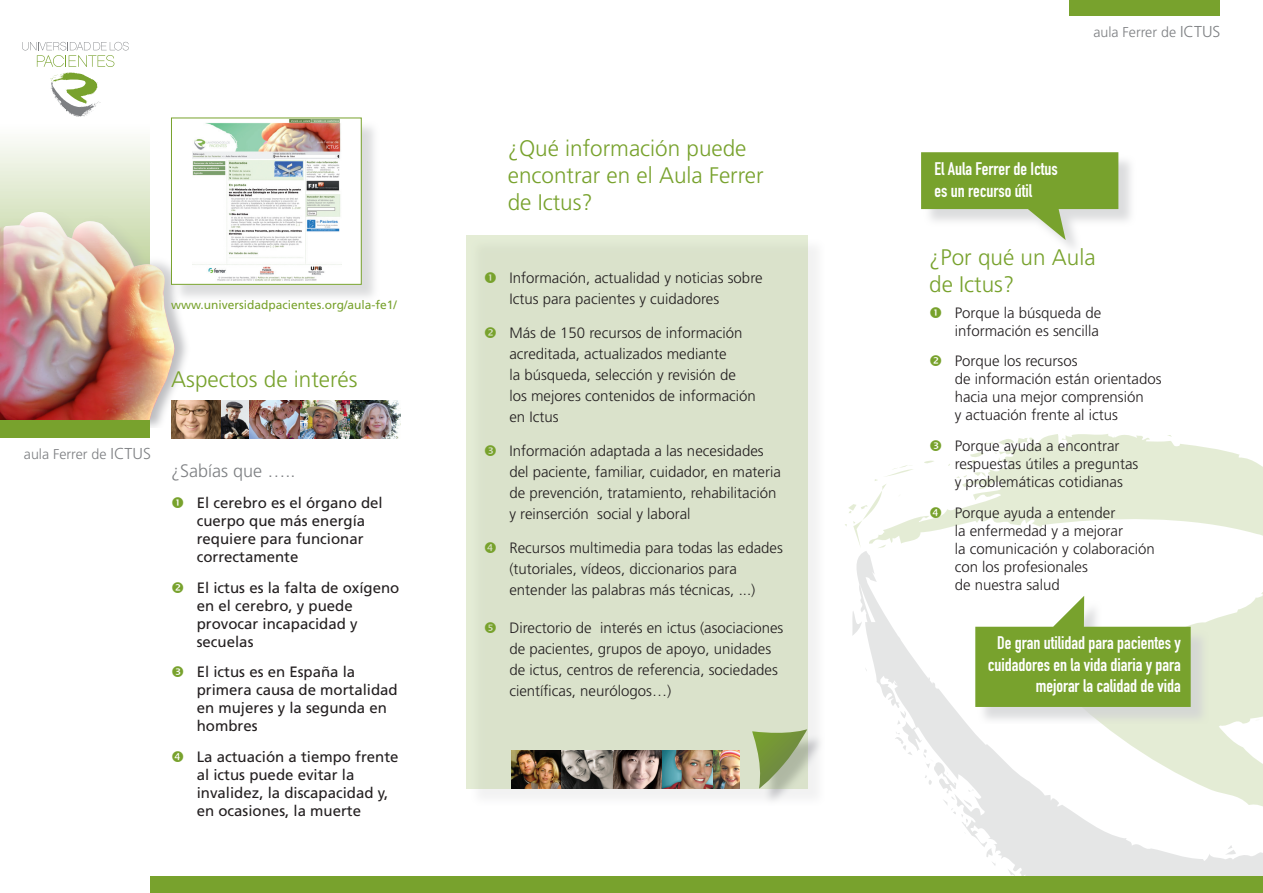
<style>
.page{position:relative;width:1263px;height:893px;background:#fff}
.page>*{position:absolute;margin:0;border:0;box-sizing:border-box;transform-origin:0 0}
.Body_Text_2{font:300 22.5px/27px "Frutiger";color:#78a22d}
.t1{font:18px/21.6px "DIN Engschrift";color:#fff;text-align:right}
.Body_Text_2-2{font:300 18px "Frutiger";color:#7e8083}
.t2{font:300 15px/21px "Frutiger";color:#231f20}
.t3{font:15px/18px "Frutiger";color:#231f20}
.t4{font:300 14.25px "Frutiger";color:#7e8083}
.Body_Text{font:12px "Frutiger";color:#78a22d}
.s1{font-size:15.75px}
</style>
<div class="page">
<svg style="left:0;top:140px;width:150px;height:64px;background:#eaf0de"></svg>
<div style="left:0;top:204px;width:191px;height:224px;background:#a8a9ad;opacity:.75"></div>
<img style="left:0;top:212px;width:175px;height:212px">
<div style="left:0;top:421px;width:150px;height:17px;background:#78a22d"></div>
<svg style="left:852px;top:818px;width:411px;height:59px"></svg>
<svg style="left:845px;top:434px;width:418px;height:384px"></svg>
<svg style="left:22px;top:42px;width:107px;height:75px"></svg>
<div style="left:151px;top:877px;width:1112px;height:16px;background:#78a22d"></div>
<div style="left:469px;top:237px;width:356px;height:569px;background:#f5f5f5"></div>
<div style="left:466px;top:235px;width:342px;height:554px;background:#dae2cb"></div>
<svg style="left:752px;top:729px;width:56px;height:60px"></svg>
<img style="left:511px;top:751px;width:229px;height:38px">
<div style="left:1069px;top:0;width:151px;height:16px;background:#78a22d"></div>
<img style="left:171px;top:401px;width:229px;height:38px">
<div style="left:174px;top:120px;width:206px;height:183px;background:#d1d2d4;opacity:.75"></div>
<div style="left:171px;top:118px;width:190px;height:166px;background:#fff"></div>
<img style="left:193px;top:120px;width:149px;height:161px">
<div style="left:171px;top:118px;width:190px;height:167px;border:1px solid #78a22d"></div>
<div style="left:923px;top:154px;width:214px;height:104px;background:#d1d2d4;opacity:.75"></div>
<svg style="left:921px;top:152px;width:197px;height:88px"></svg>
<div style="left:977px;top:598px;width:232px;height:126px;background:#d1d2d4;opacity:.75"></div>
<svg style="left:975px;top:596px;width:216px;height:111px"></svg>
<svg style="left:930px;top:440px;width:11px;height:11px"></svg>
<svg style="left:930px;top:507px;width:11px;height:11px"></svg>
<p class="Body_Text" style="left:171px;top:297px;width:227px">www.universidadpacientes.org/aula-fe1/</p>
<p class="Body_Text_2" style="left:171px;top:366px;width:188px">Aspectos de interés</p>
<p class="t4" style="left:24px;top:445px;width:129px">aula Ferrer de <span class="s1">ICTUS</span></p>
<p class="Body_Text_2-2" style="left:171px;top:461px;width:126px">¿Sabías que …..</p>
<p class="t3" style="left:197px;top:493px;width:187px">El cerebro es el órgano del cuerpo que más energía requiere para funcionar correctamente</p>
<p class="t3" style="left:197px;top:578px;width:204px">El ictus es la falta de oxígeno en el cerebro, y puede provocar incapacidad y secuelas</p>
<p class="t3" style="left:197px;top:663px;width:202px">El ictus es en España la primera causa de mortalidad en mujeres y la segunda en hombres</p>
<p class="t3" style="left:197px;top:748px;width:203px">La actuación a tiempo frente al ictus puede evitar la invalidez, la discapacidad y, en ocasiones, la muerte</p>
<p class="Body_Text_2" style="left:508px;top:135px;width:257px">¿Qué información puede encontrar en el Aula Ferrer de Ictus?</p>
<p class="t2" style="left:509px;top:268px;width:255px">Información, actualidad y noticias sobre<br>Ictus para pacientes y cuidadores</p>
<p class="t2" style="left:509px;top:322px;width:248px">Más de 150 recursos de información acreditada, actualizados mediante<br>la búsqueda, selección y revisión de los mejores contenidos de información en Ictus</p>
<p class="t2" style="left:509px;top:440px;width:273px">Información adaptada a las necesidades del paciente, familiar, cuidador, en materia de prevención, tratamiento, rehabilitación y reinserción social y laboral</p>
<p class="t2" style="left:509px;top:537px;width:275px">Recursos multimedia para todas las edades (tutoriales, vídeos, diccionarios para entender las palabras más técnicas, ...)</p>
<p class="t2" style="left:509px;top:617px;width:275px">Directorio de interés en ictus (asociaciones de pacientes, grupos de apoyo, unidades de ictus, centros de referencia, sociedades científicas, neurólogos…)</p>
<p class="t4" style="left:1093px;top:24px;width:129px">aula Ferrer de <span class="s1">ICTUS</span></p>
<p class="t1" style="left:934px;top:158px;width:125px">El Aula Ferrer de Ictus</p>
<p class="t1" style="left:934px;top:180px;width:99px">es un recurso útil</p>
<p class="Body_Text_2" style="left:929px;top:243px;width:168px">¿Por qué un Aula de Ictus?</p>
<p class="t2" style="left:955px;top:303px;width:148px;line-height:18px">Porque la búsqueda de información es sencilla</p>
<p class="t2" style="left:955px;top:352px;width:208px;line-height:18px">Porque los recursos<br>de información están orientados hacia una mejor comprensión<br>y actuación frente al ictus</p>
<p class="t2" style="left:955px;top:437px;width:185px;line-height:18px">Porque ayuda a encontrar respuestas útiles a preguntas y problemáticas cotidianas</p>
<p class="t2" style="left:955px;top:504px;width:202px;line-height:18px">Porque ayuda a entender<br>la enfermedad y a mejorar<br>la comunicación y colaboración con los profesionales<br>de nuestra salud</p>
<p class="t1" style="left:988px;top:632px;width:195px">De gran utilidad para pacientes y cuidadores en la vida diaria y para mejorar la calidad de vida</p>
</div>
